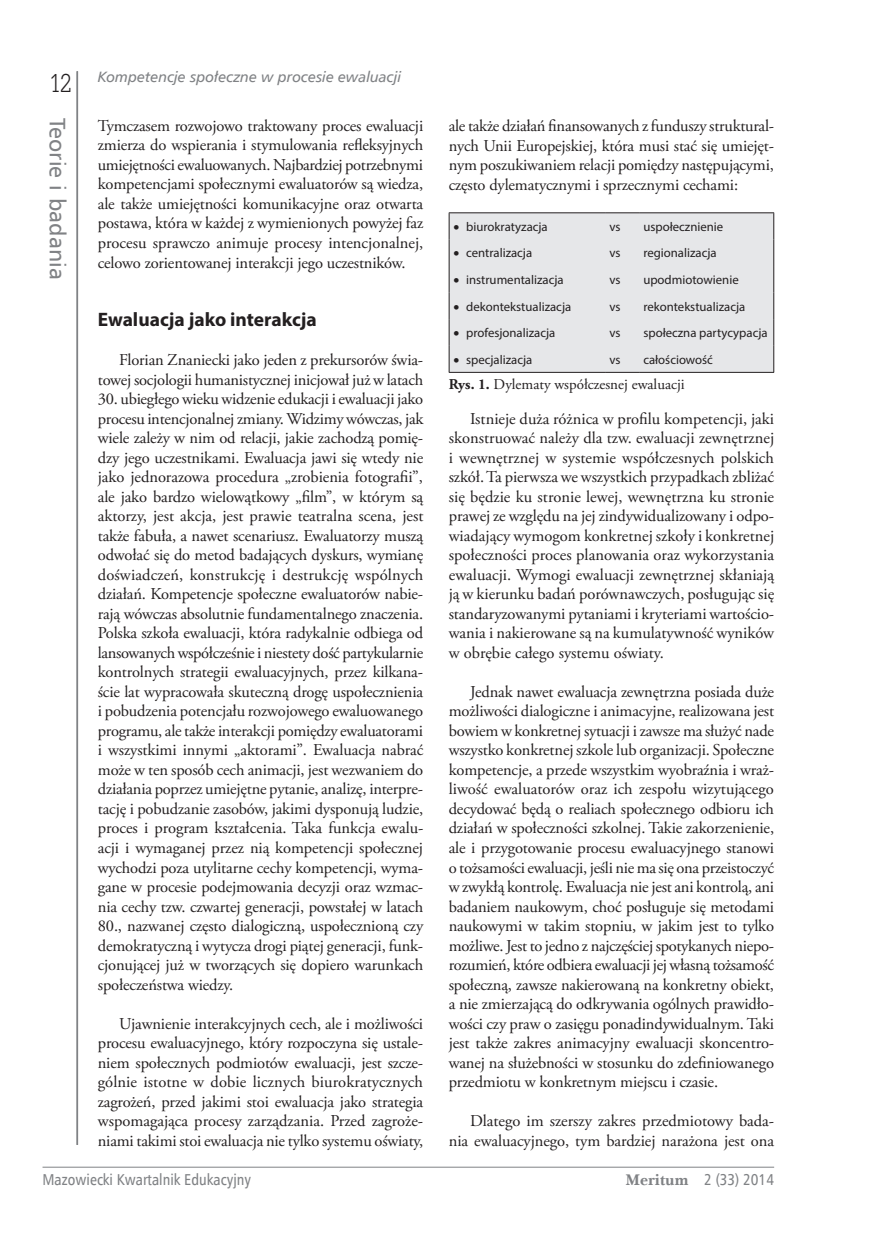
<style>
.page{position:relative;width:872px;height:1234px;background:#fff}
.page>*{position:absolute;margin:0;border:0;box-sizing:border-box;transform-origin:0 0}
.t1{font:27px "Serifa DEE Ligh";color:#231f20;scale:.8 1}
.t2{font:22.5px "Humnst 777 EU Normal";letter-spacing:.01em;color:#808285}
.t3{font:700 19.5px "Myriad Pro";color:#231f20}
.t4{font:16.5px/19.5px "Adobe Garamond Pro";letter-spacing:-.01em;color:#231f20;text-align:justify}
.t5{font:15.75px "Humnst 777 Cn EU";color:#808285}
.t6{font:15px "Humnst 777 EU Italic";color:#808285}
.t7{font:15px "Adobe Garamond Pro";color:#231f20}
.t8{font:12.75px "Myriad Pro";color:#231f20}
.s1{font-weight:700}
.s2{font-family:"Baskerville EU";font-weight:700}
</style>
<div class="page">
<hr style="left:77px;top:71px;width:1px;height:1073px;background:#808285">
<hr style="left:43px;top:1166px;width:731px;height:1px;background:#808285">
<div style="left:450px;top:213px;width:323px;height:159px;background:#e6e7e9"></div>
<hr style="left:449px;top:212px;width:156px;height:1px;background:#231f20">
<hr style="left:605px;top:212px;width:34px;height:1px;background:#231f20">
<hr style="left:639px;top:212px;width:135px;height:1px;background:#231f20">
<svg style="left:449px;top:213px;width:1px;height:159px"></svg>
<svg style="left:773px;top:213px;width:1px;height:159px"></svg>
<hr style="left:449px;top:372px;width:156px;height:1px;background:#231f20">
<hr style="left:605px;top:372px;width:34px;height:1px;background:#231f20">
<hr style="left:639px;top:372px;width:135px;height:1px;background:#231f20">
<h1 class="t1" style="left:49px;top:67px;width:30px">12</h1>
<h2 class="t2" style="left:72px;top:118px;width:163px;rotate:90deg">Teorie i badania</h2>
<p class="t6" style="left:98px;top:67px;width:305px">Kompetencje społeczne w procesie ewaluacji</p>
<p class="t4" style="left:98px;top:116px;width:327px">Tymczasem rozwojowo traktowany proces ewaluacji zmierza do wspierania i stymulowania refleksyjnych umiejętności ewaluowanych. Najbardziej potrzebnymi kompetencjami społecznymi ewaluatorów są wiedza, ale także umiejętności komunikacyjne oraz otwarta postawa, która w każdej z wymienionych powyżej faz procesu sprawczo animuje procesy intencjonalnej, celowo zorientowanej interakcji jego uczestników.</p>
<p class="t3" style="left:98px;top:306px;width:220px">Ewaluacja jako interakcja</p>
<p class="t4" style="left:98px;top:350px;width:327px;text-align:right">Florian Znaniecki jako jeden z prekursorów świa&shy;towej socjologii humanistycznej inicjował już w latach</p>
<p class="t4" style="left:98px;top:389px;width:327px">30. ubiegłego wieku widzenie edukacji i ewaluacji jako procesu intencjonalnej zmiany. Widzimy wówczas, jak wiele zależy w nim od relacji, jakie zachodzą pomię&shy;dzy jego uczestnikami. Ewaluacja jawi się wtedy nie jako jednorazowa procedura „zrobienia fotografii”, ale jako bardzo wielowątkowy „film”, w którym są aktorzy, jest akcja, jest prawie teatralna scena, jest także fabuła, a nawet scenariusz. Ewaluatorzy muszą odwołać się do metod badających dyskurs, wymianę doświadczeń, konstrukcję i destrukcję wspólnych działań. Kompetencje społeczne ewaluatorów nabie&shy;rają wówczas absolutnie fundamentalnego znaczenia.<br>Polska szkoła ewaluacji, która radykalnie odbiega od lansowanych współcześnie i niestety dość partykularnie kontrolnych strategii ewaluacyjnych, przez kilkana&shy;ście lat wypracowała skuteczną drogę uspołecznienia i pobudzenia potencjału rozwojowego ewaluowanego programu, ale także interakcji pomiędzy ewaluatorami i wszystkimi innymi „aktorami”. Ewaluacja nabrać może w ten sposób cech animacji, jest wezwaniem do działania poprzez umiejętne pytanie, analizę, interpre&shy;tację i pobudzanie zasobów, jakimi dysponują ludzie, proces i program kształcenia. Taka funkcja ewalu&shy;acji i wymaganej przez nią kompetencji społecznej wychodzi poza utylitarne cechy kompetencji, wyma&shy;gane w procesie podejmowania decyzji oraz wzmac&shy;nia cechy tzw. czwartej generacji, powstałej w latach 80., nazwanej często dialogiczną, uspołecznioną czy demokratyczną i wytycza drogi piątej generacji, funk&shy;cjonującej już w tworzących się dopiero warunkach społeczeństwa wiedzy.</p>
<p class="t4" style="left:98px;top:1013px;width:327px;text-indent:21px">Ujawnienie interakcyjnych cech, ale i możliwości procesu ewaluacyjnego, który rozpoczyna się ustale&shy;niem społecznych podmiotów ewaluacji, jest szcze&shy;gólnie istotne w dobie licznych biurokratycznych zagrożeń, przed jakimi stoi ewaluacja jako strategia wspomagająca procesy zarządzania. Przed zagroże&shy;niami takimi stoi ewaluacja nie tylko systemu oświaty,</p>
<p class="t4" style="left:449px;top:117px;width:327px">ale także działań finansowanych z funduszy struktural&shy;nych Unii Europejskiej, która musi stać się umiejęt&shy;nym poszukiwaniem relacji pomiędzy następującymi, często dylematycznymi i sprzecznymi cechami:</p>
<p class="t8" style="left:453px;top:219px;width:96px">• biurokratyzacja</p>
<p class="t8" style="left:609px;top:219px;width:13px">vs</p>
<p class="t8" style="left:643px;top:219px;width:81px">uspołecznienie</p>
<p class="t8" style="left:453px;top:245px;width:80px">• centralizacja</p>
<p class="t8" style="left:609px;top:245px;width:13px">vs</p>
<p class="t8" style="left:643px;top:245px;width:75px">regionalizacja</p>
<p class="t8" style="left:453px;top:272px;width:112px">• instrumentalizacja</p>
<p class="t8" style="left:609px;top:272px;width:13px">vs</p>
<p class="t8" style="left:643px;top:272px;width:97px">upodmiotowienie</p>
<p class="t8" style="left:453px;top:298px;width:119px">• dekontekstualizacja</p>
<p class="t8" style="left:609px;top:298px;width:13px">vs</p>
<p class="t8" style="left:643px;top:298px;width:103px">rekontekstualizacja</p>
<p class="t8" style="left:453px;top:325px;width:103px">• profesjonalizacja</p>
<p class="t8" style="left:609px;top:325px;width:13px">vs</p>
<p class="t8" style="left:643px;top:325px;width:126px">społeczna partycypacja</p>
<p class="t8" style="left:453px;top:351px;width:80px">• specjalizacja</p>
<p class="t8" style="left:609px;top:351px;width:13px">vs</p>
<p class="t8" style="left:643px;top:351px;width:71px">całościowość</p>
<p class="t7" style="left:449px;top:375px;width:237px"><span class="s1">Rys. 1.</span> Dylematy współczesnej ewaluacji</p>
<p class="t4" style="left:449px;top:409px;width:327px;text-indent:21px">Istnieje duża różnica w profilu kompetencji, jaki skonstruować należy dla tzw. ewaluacji zewnętrznej i wewnętrznej w systemie współczesnych polskich szkół. Ta pierwsza we wszystkich przypadkach zbliżać się będzie ku stronie lewej, wewnętrzna ku stronie prawej ze względu na jej zindywidualizowany i odpo&shy;wiadający wymogom konkretnej szkoły i konkretnej społeczności proces planowania oraz wykorzystania ewaluacji. Wymogi ewaluacji zewnętrznej skłaniają ją w kierunku badań porównawczych, posługując się standaryzowanymi pytaniami i kryteriami wartościo&shy;wania i nakierowane są na kumulatywność wyników w obrębie całego systemu oświaty.</p>
<p class="t4" style="left:449px;top:682px;width:327px;text-indent:21px">Jednak nawet ewaluacja zewnętrzna posiada duże możliwości dialogiczne i animacyjne, realizowana jest bowiem w konkretnej sytuacji i zawsze ma służyć nade wszystko konkretnej szkole lub organizacji. Społeczne kompetencje, a przede wszystkim wyobraźnia i wraż&shy;liwość ewaluatorów oraz ich zespołu wizytującego decydować będą o realiach społecznego odbioru ich działań w społeczności szkolnej. Takie zakorzenienie, ale i przygotowanie procesu ewaluacyjnego stanowi o tożsamości ewaluacji, jeśli nie ma się ona przeistoczyć w zwykłą kontrolę. Ewaluacja nie jest ani kontrolą, ani badaniem naukowym, choć posługuje się metodami naukowymi w takim stopniu, w jakim jest to tylko możliwe. Jest to jedno z najczęściej spotykanych niepo&shy;rozumień, które odbiera ewaluacji jej własną tożsamość społeczną, zawsze nakierowaną na konkretny obiekt, a nie zmierzającą do odkrywania ogólnych prawidło&shy;wości czy praw o zasięgu ponadindywidualnym. Taki jest także zakres animacyjny ewaluacji skoncentro&shy;wanej na służebności w stosunku do zdefiniowanego przedmiotu w konkretnym miejscu i czasie.</p>
<p class="t4" style="left:449px;top:1111px;width:327px;text-align:right">Dlatego im szerszy zakres przedmiotowy bada&shy;nia ewaluacyjnego, tym bardziej narażona jest ona</p>
<p class="t5" style="left:43px;top:1169px;width:210px">Mazowiecki Kwartalnik Edukacyjny</p>
<p class="t5" style="left:625px;top:1169px;width:150px"><span class="s2">Meritum</span> 2 (33) 2014</p>
</div>
